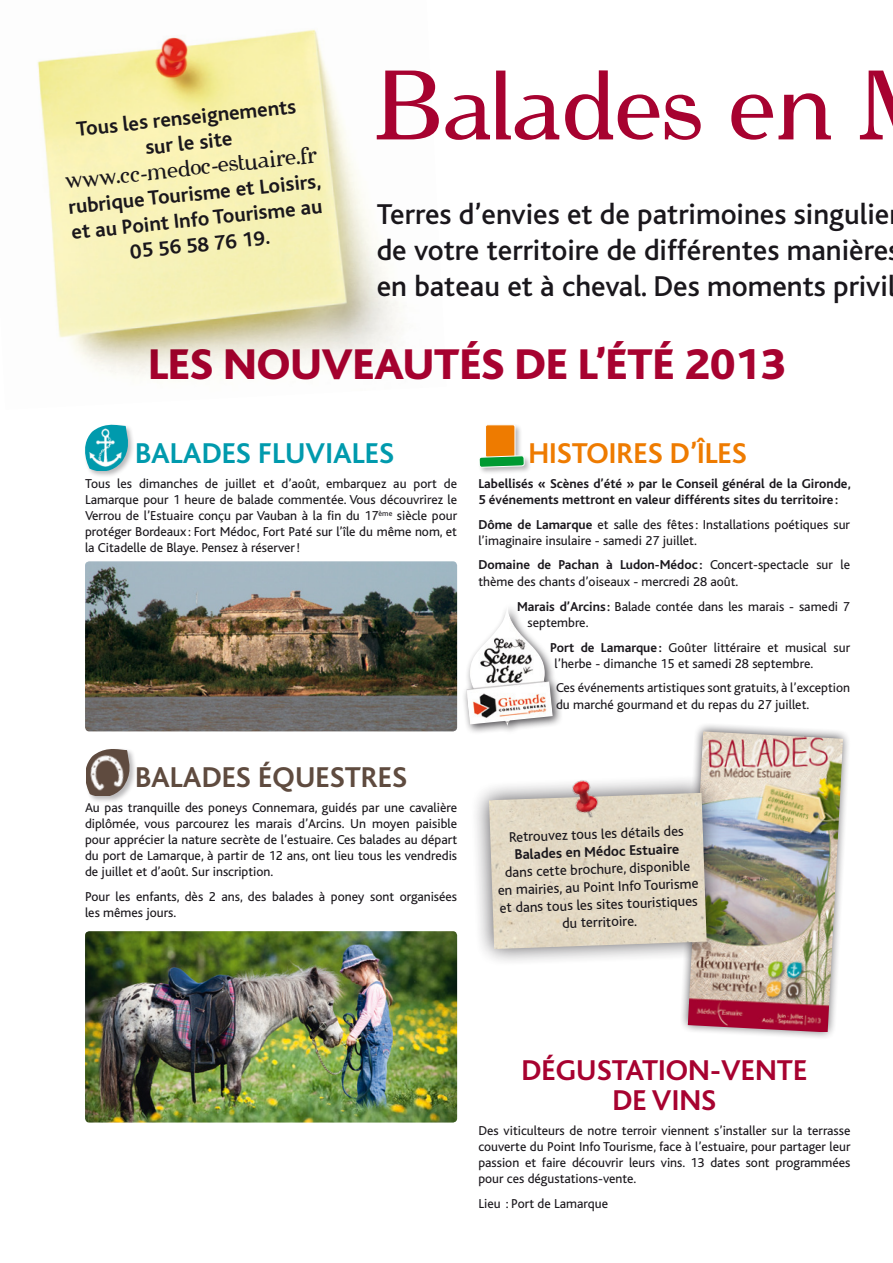
<style>
.page{position:relative;width:893px;height:1263px;background:#fff}
.page>*{position:absolute;margin:0;border:0;box-sizing:border-box;transform-origin:0 0}
.t1{font:90px "Cipher";color:#a70230}
.t2{font:800 45px "Bliss";color:#a70230}
.texte{font:500 30px/36px "Bliss";color:#1a171c}
.t3{font:700 30px/30px "Bliss";color:#a70230;text-align:center}
.t4{font:700 30px "Bliss";color:#009aad}
.t5{font:700 30px "Bliss";color:#5f4b3f}
.t6{font:700 30px "Bliss";color:#ee7b00}
.t7{font:700 21.3px/25.5px "Bliss";color:#1a171c;text-align:center}
.t8{font:14.7px/17.7px "Bliss";color:#1a171c;text-align:center}
.texte-2{font:13.5px/16.2px "Bliss";color:#1a171c}
.t9{font:700 13.5px/16.2px "Bliss";color:#1a171c}
.s1{font-family:"Cipher";font-weight:400}
.s2{font-weight:700}
</style>
<div class="page">
<img style="left:85px;top:561px;width:372px;height:170px">
<img style="left:85px;top:931px;width:372px;height:191px">
<img style="left:37px;top:29px;width:365px;height:347px">
<div style="left:462px;top:601px;width:101px;height:135px;background:#1a171c;opacity:.75"></div>
<img style="left:466px;top:604px;width:87px;height:123px">
<div style="left:84px;top:423px;width:51px;height:56px;background:#1a171c;opacity:.3"></div>
<svg style="left:127px;top:424px;width:1px;height:47px"></svg>
<img style="left:85px;top:424px;width:42px;height:47px">
<div style="left:478px;top:423px;width:54px;height:52px;background:#1a171c;opacity:.3"></div>
<div style="left:486px;top:425px;width:29px;height:33px;background:#ee7b00;border-radius:2px"></div>
<div style="left:485px;top:425px;width:30px;height:33px;border:1px solid #fff;border-radius:2px"></div>
<svg style="left:479px;top:456px;width:45px;height:11px"></svg>
<div style="left:85px;top:747px;width:52px;height:56px;background:#1a171c;opacity:.3"></div>
<img style="left:86px;top:749px;width:43px;height:47px">
<svg style="left:682px;top:725px;width:167px;height:313px"></svg>
<img style="left:688px;top:731px;width:155px;height:301px">
<svg style="left:476px;top:772px;width:251px;height:197px"></svg>
<img style="left:489px;top:793px;width:218px;height:156px">
<img style="left:558px;top:774px;width:57px;height:58px">
<p class="t1" style="left:377px;top:51px;width:460px">Balades en</p>
<p class="t7" style="left:59px;top:119px;width:255px;rotate:-6deg">Tous les renseignements sur le site <span class="s1">www.cc-medoc-estuaire.fr </span>rubrique Tourisme et Loisirs, et au Point Info Tourisme au<br>05 56 58 76 19.</p>
<p class="texte" style="left:377px;top:197px;width:520px">Terres d’envies et de patrimoines singulie de votre territoire de différentes manière en bateau et à cheval. Des moments privil</p>
<p class="t2" style="left:148px;top:341px;width:639px">LES NOUVEAUTÉS DE L’ÉTÉ 2013</p>
<p class="t4" style="left:135px;top:437px;width:260px">BALADES FLUVIALES</p>
<p class="texte-2" style="left:85px;top:475px;width:374px;text-align:justify">Tous les dimanches de juillet et d’août, embarquez au port de Lamarque pour 1 heure de balade commentée. Vous découvrirez le Verrou de l’Estuaire conçu par Vauban à la fin du 17<sup>ème</sup> siècle pour protéger Bordeaux : Fort Médoc, Fort Paté sur l’île du même nom, et la Citadelle de Blaye. Pensez à réserver!</p>
<p class="t5" style="left:135px;top:761px;width:274px">BALADES ÉQUESTRES</p>
<p class="texte-2" style="left:85px;top:799px;width:374px;text-align:justify">Au pas tranquille des poneys Connemara, guidés par une cavalière diplômée, vous parcourez les marais d’Arcins. Un moyen paisible pour apprécier la nature secrète de l’estuaire. Ces balades au départ du port de Lamarque, à partir de 12 ans, ont lieu tous les vendredis de juillet et d’août. Sur inscription.</p>
<p class="texte-2" style="left:85px;top:889px;width:374px">Pour les enfants, dès 2 ans, des balades à poney sont organisées les mêmes jours.</p>
<p class="t6" style="left:528px;top:437px;width:220px">HISTOIRES D’ÎLES</p>
<p class="t9" style="left:478px;top:475px;width:374px">Labellisés « Scènes d’été » par le Conseil général de la Gironde,<br>5 événements mettront en valeur différents sites du territoire:</p>
<p class="texte-2" style="left:478px;top:516px;width:373px"><span class="s2">Dôme de Lamarque</span> et salle des fêtes: Installations poétiques sur l’imaginaire insulaire - samedi 27 juillet.</p>
<p class="texte-2" style="left:478px;top:557px;width:373px"><span class="s2">Domaine de Pachan à Ludon-Médoc :</span> Concert-spectacle sur le thème des chants d’oiseaux - mercredi 28 août.</p>
<p class="texte-2" style="left:528px;top:598px;width:324px;text-indent:-10px"><span class="s2">Marais d’Arcins :</span> Balade contée dans les marais - samedi 7 septembre.</p>
<p class="texte-2" style="left:555px;top:639px;width:297px;text-indent:-4px"><span class="s2">Port de Lamarque :</span> Goûter littéraire et musical sur l’herbe - dimanche 15 et samedi 28 septembre.</p>
<p class="texte-2" style="left:556px;top:680px;width:296px">Ces événements artistiques sont gratuits, à l’exception du marché gourmand et du repas du 27 juillet.</p>
<p class="t8" style="left:496px;top:829px;width:202px;rotate:-2deg">Retrouvez tous les détails des<br><span class="s2">Balades en Médoc Estuaire<br></span>dans cette brochure, disponible en mairies, au Point Info Tourisme et dans tous les sites touristiques du territoire.</p>
<p class="t3" style="left:521px;top:1056px;width:287px">DÉGUSTATION-VENTE<br>DE VINS</p>
<p class="texte-2" style="left:478px;top:1122px;width:374px;text-align:justify">Des viticulteurs de notre terroir viennent s’installer sur la terrasse couverte du Point Info Tourisme, face à l’estuaire, pour partager leur passion et faire découvrir leurs vins. 13 dates sont programmées pour ces dégustations-vente.</p>
<p class="texte-2" style="left:478px;top:1196px;width:131px">Lieu : Port de Lamarque</p>
</div>
